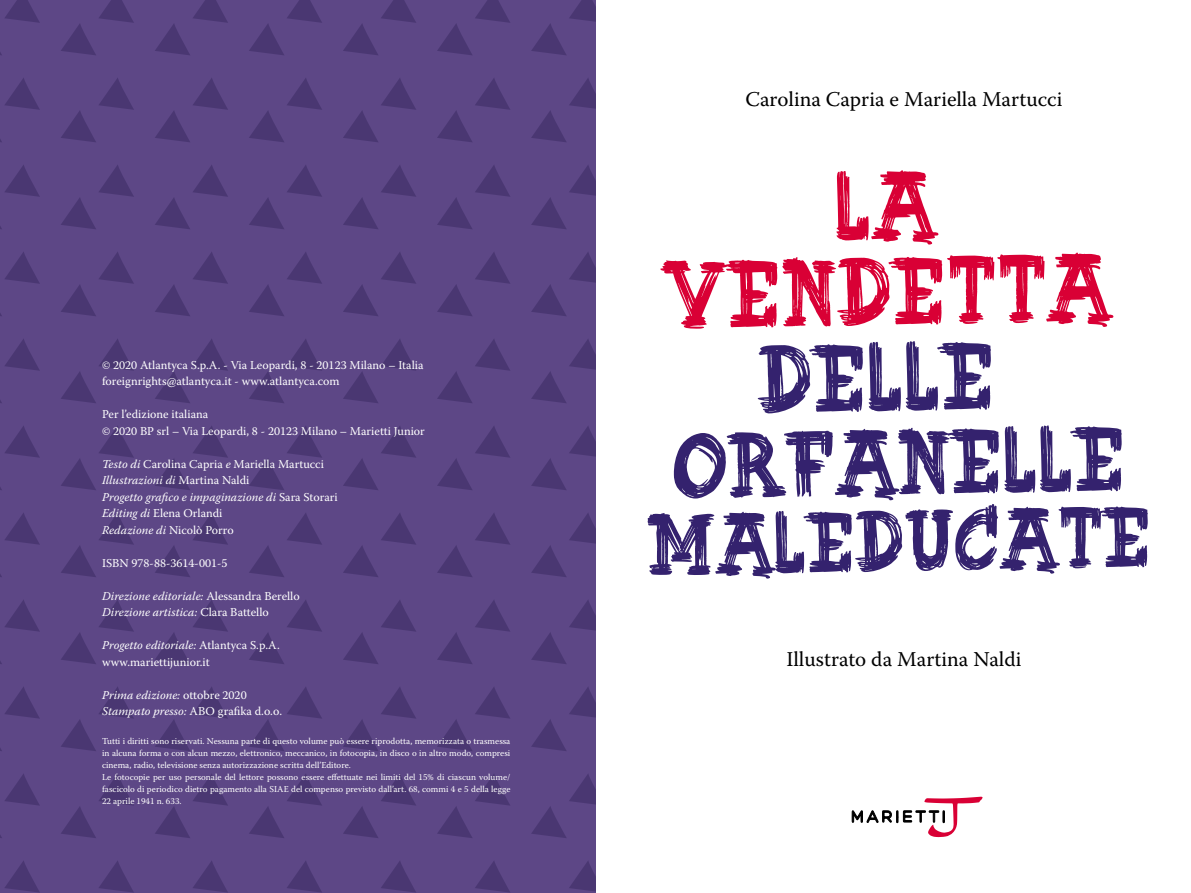
<style>
.page{position:relative;width:1191px;height:893px;background:#fff}
.page>*{position:absolute;margin:0;border:0;box-sizing:border-box;transform-origin:0 0}
.t1{font:97.5px/85.3px "Butter Finger";color:#d90035;text-align:center}
.t2{font:97.5px "Butter Finger";color:#34226e}
.t3{font:93.6px "Butter Finger";color:#34226e}
.t4{font:87.6px "Butter Finger";color:#34226e}
.t5{font:21px "Warnock Pro";color:#000}
.t6{font:12px/16.5px "Warnock Pro";color:#fff}
.t7{font:italic 12px/16.5px "Warnock Pro";color:#fff}
.t8{font:9px/12px "Warnock Pro";color:#fff}
.s1{font-style:italic}
.s2{font-style:normal}
</style>
<div class="page">
<div style="left:0;top:0;width:595px;height:893px;background:#5d4786"></div>
<svg style="left:569px;top:861px;width:26px;height:30px"></svg>
<svg style="left:475px;top:861px;width:35px;height:31px"></svg>
<svg style="left:381px;top:861px;width:35px;height:31px"></svg>
<svg style="left:287px;top:861px;width:35px;height:32px"></svg>
<svg style="left:193px;top:861px;width:35px;height:32px"></svg>
<svg style="left:99px;top:861px;width:34px;height:31px"></svg>
<svg style="left:5px;top:861px;width:34px;height:31px"></svg>
<svg style="left:531px;top:774px;width:64px;height:64px"></svg>
<svg style="left:437px;top:774px;width:73px;height:64px"></svg>
<svg style="left:343px;top:774px;width:73px;height:64px"></svg>
<svg style="left:249px;top:774px;width:73px;height:64px"></svg>
<svg style="left:155px;top:774px;width:73px;height:64px"></svg>
<svg style="left:61px;top:774px;width:73px;height:64px"></svg>
<svg style="left:0;top:774px;width:39px;height:64px"></svg>
<svg style="left:531px;top:687px;width:64px;height:64px"></svg>
<svg style="left:437px;top:687px;width:73px;height:64px"></svg>
<svg style="left:343px;top:687px;width:73px;height:64px"></svg>
<svg style="left:249px;top:687px;width:73px;height:64px"></svg>
<svg style="left:155px;top:687px;width:73px;height:64px"></svg>
<svg style="left:61px;top:687px;width:73px;height:64px"></svg>
<svg style="left:0;top:687px;width:39px;height:64px"></svg>
<svg style="left:531px;top:600px;width:64px;height:64px"></svg>
<svg style="left:437px;top:600px;width:73px;height:64px"></svg>
<svg style="left:343px;top:600px;width:73px;height:64px"></svg>
<svg style="left:249px;top:600px;width:73px;height:64px"></svg>
<svg style="left:155px;top:600px;width:73px;height:64px"></svg>
<svg style="left:61px;top:600px;width:73px;height:64px"></svg>
<svg style="left:0;top:600px;width:40px;height:64px"></svg>
<svg style="left:531px;top:513px;width:64px;height:64px"></svg>
<svg style="left:437px;top:513px;width:73px;height:64px"></svg>
<svg style="left:343px;top:513px;width:73px;height:64px"></svg>
<svg style="left:249px;top:513px;width:73px;height:64px"></svg>
<svg style="left:155px;top:513px;width:73px;height:64px"></svg>
<svg style="left:61px;top:513px;width:73px;height:64px"></svg>
<svg style="left:0;top:513px;width:40px;height:64px"></svg>
<svg style="left:531px;top:426px;width:64px;height:64px"></svg>
<svg style="left:437px;top:426px;width:73px;height:64px"></svg>
<svg style="left:343px;top:426px;width:73px;height:64px"></svg>
<svg style="left:249px;top:426px;width:73px;height:64px"></svg>
<svg style="left:155px;top:426px;width:73px;height:64px"></svg>
<svg style="left:61px;top:426px;width:73px;height:64px"></svg>
<svg style="left:0;top:426px;width:40px;height:64px"></svg>
<svg style="left:531px;top:339px;width:64px;height:64px"></svg>
<svg style="left:437px;top:339px;width:73px;height:64px"></svg>
<svg style="left:343px;top:339px;width:73px;height:64px"></svg>
<svg style="left:249px;top:339px;width:73px;height:64px"></svg>
<svg style="left:155px;top:339px;width:73px;height:64px"></svg>
<svg style="left:61px;top:339px;width:73px;height:64px"></svg>
<svg style="left:0;top:339px;width:40px;height:64px"></svg>
<svg style="left:531px;top:252px;width:64px;height:64px"></svg>
<svg style="left:437px;top:252px;width:73px;height:64px"></svg>
<svg style="left:343px;top:252px;width:73px;height:64px"></svg>
<svg style="left:249px;top:252px;width:73px;height:64px"></svg>
<svg style="left:155px;top:252px;width:73px;height:64px"></svg>
<svg style="left:61px;top:252px;width:73px;height:64px"></svg>
<svg style="left:0;top:252px;width:40px;height:64px"></svg>
<svg style="left:531px;top:165px;width:64px;height:64px"></svg>
<svg style="left:437px;top:165px;width:73px;height:64px"></svg>
<svg style="left:343px;top:165px;width:73px;height:64px"></svg>
<svg style="left:249px;top:165px;width:73px;height:64px"></svg>
<svg style="left:155px;top:165px;width:73px;height:64px"></svg>
<svg style="left:61px;top:165px;width:73px;height:64px"></svg>
<svg style="left:0;top:165px;width:40px;height:64px"></svg>
<svg style="left:531px;top:78px;width:64px;height:64px"></svg>
<svg style="left:437px;top:78px;width:73px;height:64px"></svg>
<svg style="left:343px;top:78px;width:73px;height:64px"></svg>
<svg style="left:249px;top:78px;width:73px;height:64px"></svg>
<svg style="left:155px;top:78px;width:73px;height:64px"></svg>
<svg style="left:61px;top:78px;width:73px;height:64px"></svg>
<svg style="left:0;top:78px;width:40px;height:64px"></svg>
<svg style="left:531px;top:0;width:64px;height:55px"></svg>
<svg style="left:437px;top:0;width:73px;height:55px"></svg>
<svg style="left:343px;top:0;width:73px;height:55px"></svg>
<svg style="left:249px;top:0;width:73px;height:55px"></svg>
<svg style="left:155px;top:0;width:73px;height:55px"></svg>
<svg style="left:61px;top:0;width:73px;height:55px"></svg>
<svg style="left:0;top:0;width:40px;height:55px"></svg>
<svg style="left:852px;top:797px;width:130px;height:40px"></svg>
<h3 class="t6" style="left:102px;top:356px;width:323px">© 2020 Atlantyca S.p.A. - Via Leopardi, 8 - 20123 Milano – Italia foreignrights@atlantyca.it - www.atlantyca.com</h3>
<h3 class="t6" style="left:102px;top:406px;width:324px">Per l’edizione italiana<br>© 2020 BP srl – Via Leopardi, 8 - 20123 Milano – Marietti Junior</h3>
<h3 class="t6" style="left:102px;top:455px;width:237px"><span class="s1">Testo di</span> Carolina Capria <span class="s1">e</span> Mariella Martucci <span class="s1">Illustrazioni di</span> Martina Naldi<br><span class="s1">Progetto grafico e impaginazione di</span> Sara Storari <span class="s1">Editing di</span> Elena Orlandi<br><span class="s1">Redazione di</span> Nicolò Porro</h3>
<h3 class="t6" style="left:102px;top:554px;width:127px">ISBN 978-88-3614-001-5</h3>
<h3 class="t7" style="left:102px;top:587px;width:199px">Direzione editoriale: <span class="s2">Alessandra Berello<br></span>Direzione artistica: <span class="s2">Clara Battello</span></h3>
<h3 class="t6" style="left:102px;top:637px;width:179px"><span class="s1">Progetto editoriale:</span> Atlantyca S.p.A. www.mariettijunior.it</h3>
<h3 class="t7" style="left:102px;top:686px;width:181px">Prima edizione: <span class="s2">ottobre 2020<br></span>Stampato presso: <span class="s2">ABO grafika d.o.o.</span></h3>
<p class="t8" style="left:102px;top:735px;width:410px">Tutti i diritti sono riservati. Nessuna parte di questo volume può essere riprodotta, memorizzata o trasmessa in alcuna forma o con alcun mezzo, elettronico, meccanico, in fotocopia, in disco o in altro modo, compresi cinema, radio, televisione senza autorizzazione scritta dell’Editore.<br>Le fotocopie per uso personale del lettore possono essere effettuate nei limiti del 15% di ciascun volume/ fascicolo di periodico dietro pagamento alla SIAE del compenso previsto dall’art. 68, commi 4 e 5 della legge 22 aprile 1941 n. 633.</p>
<h3 class="t5" style="left:745px;top:86px;width:318px">Carolina Capria e Mariella Martucci</h3>
<h1 class="t1" style="left:662px;top:170px;width:450px;rotate:-1deg">la<br>VENDETTA</h1>
<h1 class="t2" style="left:758px;top:332px;width:238px;rotate:-1deg">delle</h1>
<h2 class="t3" style="left:673px;top:420px;width:455px;rotate:-1deg">orfanelle</h2>
<h3 class="t4" style="left:647px;top:502px;width:506px;rotate:-1deg">maleducate</h3>
<h3 class="t5" style="left:786px;top:646px;width:236px">Illustrato da Martina Naldi</h3>
</div>
